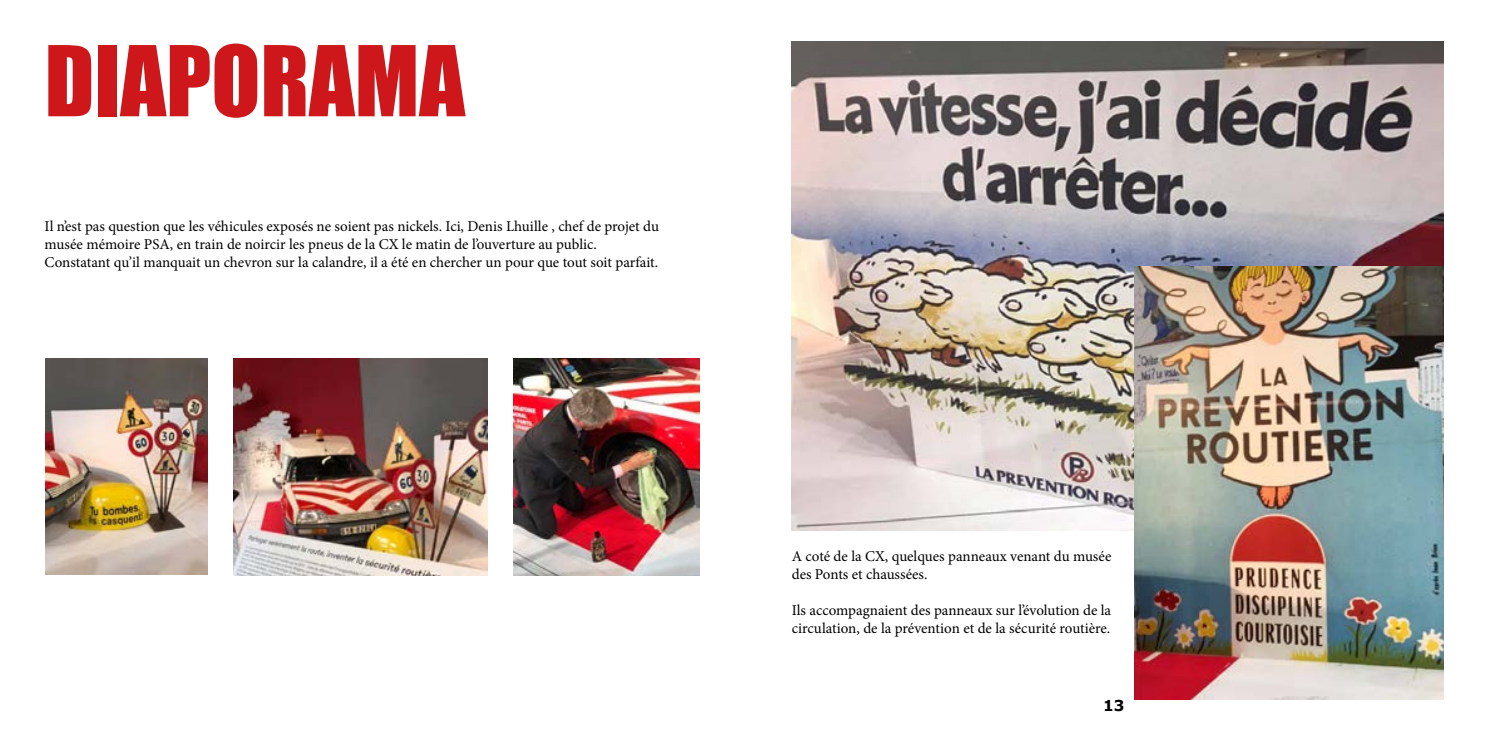
<style>
.page{position:relative;width:1489px;height:745px;background:#fff}
.page>*{position:absolute;margin:0;border:0;box-sizing:border-box;transform-origin:0 0}
.t1{font:90px "Impact";color:#cd171a}
.t2{font:15px/18px "Minion Pro";color:#000}
.t3{font:700 15px "Verdana";color:#000}
</style>
<div class="page">
<img style="left:513px;top:358px;width:186px;height:217px">
<img style="left:45px;top:358px;width:163px;height:216px">
<img style="left:234px;top:358px;width:253px;height:217px">
<img style="left:791px;top:42px;width:652px;height:488px">
<img style="left:1134px;top:266px;width:309px;height:433px">
<h1 class="t1" style="left:45px;top:11px;width:422px">DIAPORAMA</h1>
<p class="t2" style="left:45px;top:217px;width:616px">Il n’est pas question que les véhicules exposés ne soient pas nickels. Ici, Denis Lhuille , chef de projet du musée mémoire PSA, en train de noircir les pneus de la CX le matin de l’ouverture au public.<br>Constatant qu’il manquait un chevron sur la calandre, il a été en chercher un pour que tout soit parfait.</p>
<p class="t2" style="left:791px;top:546px;width:321px">A coté de la CX, quelques panneaux venant du musée des Ponts et chaussées.</p>
<p class="t2" style="left:791px;top:600px;width:321px">Ils accompagnaient des panneaux sur l’évolution de la circulation, de la prévention et de la sécurité routière.</p>
<p class="t3" style="left:1103px;top:694px;width:23px">13</p>
</div>
